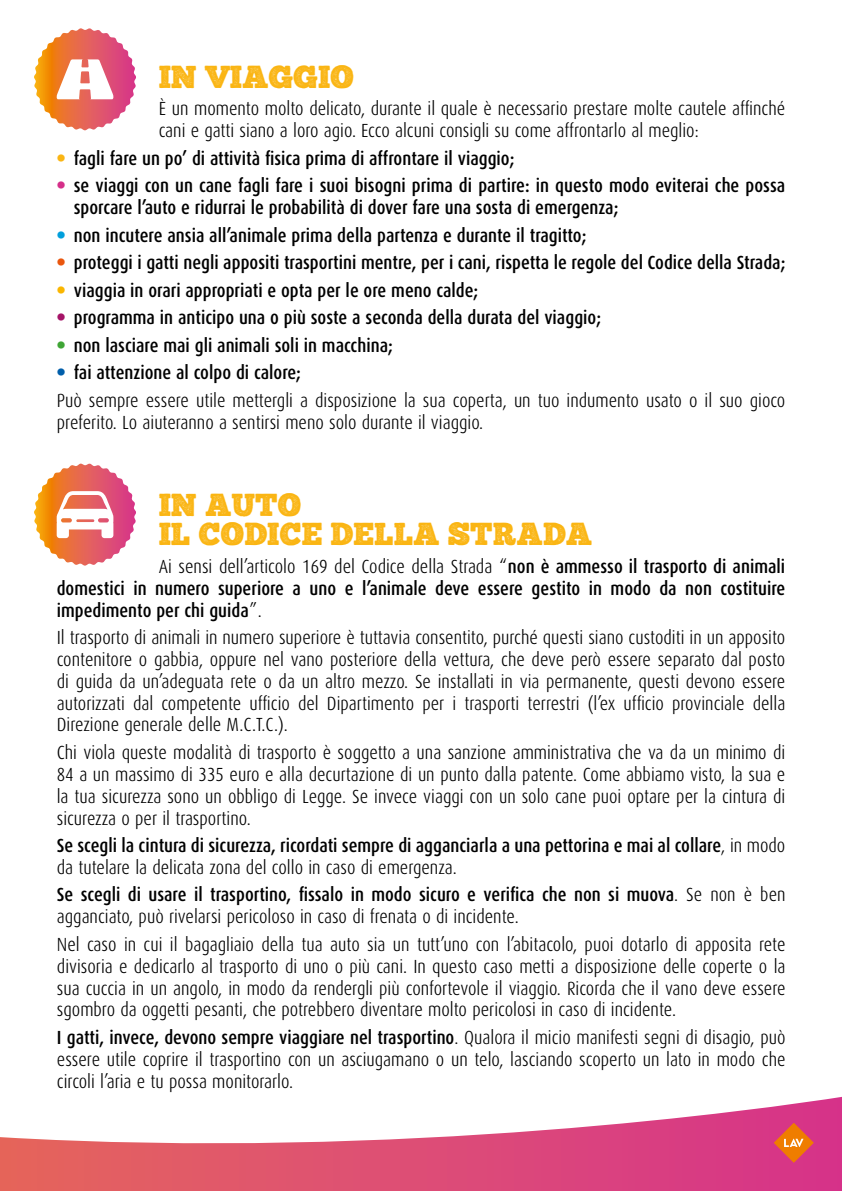
<style>
.page{position:relative;width:842px;height:1191px;background:#fff}
.page>*{position:absolute;margin:0;border:0;box-sizing:border-box;transform-origin:0 0}
.t1{font:32px/29.6px "Chunk Five Print";color:#fab513}
.t2{font:300 19px/21.8px "Dax Condensed";color:#000;text-align:justify}
.t3{font:500 19px/21.8px "Dax Condensed";color:#000}
.s1{font-family:"Dax";font-weight:900;color:#fab513}
.s2{font-family:"Dax";font-weight:900;color:#d52f89}
.s3{font-family:"Dax";font-weight:900;color:#009fdc}
.s4{font-family:"Dax";font-weight:900;color:#ea560d}
.s5{font-family:"Dax";font-weight:900;color:#fab600}
.s6{font-family:"Dax";font-weight:900;color:#a51367}
.s7{font-family:"Dax";font-weight:900;color:#3fa535}
.s8{font-family:"Dax";font-weight:900;color:#005eaa}
.s9{font-weight:500}
.s10{font-weight:300}
</style>
<div class="page">
<svg style="left:0;top:1096px;width:842px;height:95px"></svg>
<svg style="left:774px;top:1122px;width:40px;height:40px"></svg>
<svg style="left:784px;top:1138px;width:19px;height:9px"></svg>
<svg style="left:34px;top:463px;width:102px;height:103px"></svg>
<svg style="left:34px;top:28px;width:102px;height:102px"></svg>
<h1 class="t1" style="left:159px;top:64px;width:197px">IN VIAGGIO</h1>
<p class="t2" style="left:159px;top:98px;width:628px">È un momento molto delicato, durante il quale è necessario prestare molte cautele affinché cani e gatti siano a loro agio. Ecco alcuni consigli su come affrontarlo al meglio:</p>
<p class="t3" style="left:57px;top:147px;width:459px"><span class="s1">•</span> fagli fare un po’ di attività fisica prima di affrontare il viaggio;</p>
<p class="t3" style="left:74px;top:175px;width:713px;text-indent:-17px"><span class="s2">•</span> se viaggi con un cane fagli fare i suoi bisogni prima di partire: in questo modo eviterai che possa sporcare l’auto e ridurrai le probabilità di dover fare una sosta di emergenza;</p>
<p class="t3" style="left:57px;top:224px;width:531px"><span class="s3">•</span> non incutere ansia all’animale prima della partenza e durante il tragitto;</p>
<p class="t3" style="left:57px;top:252px;width:730px"><span class="s4">•</span> proteggi i gatti negli appositi trasportini mentre, per i cani, rispetta le regole del Codice della Strada;</p>
<p class="t3" style="left:57px;top:279px;width:423px"><span class="s5">•</span> viaggia in orari appropriati e opta per le ore meno calde;</p>
<p class="t3" style="left:57px;top:307px;width:546px"><span class="s6">•</span> programma in anticipo una o più soste a seconda della durata del viaggio;</p>
<p class="t3" style="left:57px;top:334px;width:338px"><span class="s7">•</span> non lasciare mai gli animali soli in macchina;</p>
<p class="t2" style="left:57px;top:359px;width:730px;line-height:27.6px"><span class="s8">•</span> <span class="s9">fai attenzione al colpo di calore;<br></span>Può sempre essere utile mettergli a disposizione la sua coperta, un tuo indumento usato o il suo gioco</p>
<p class="t2" style="left:57px;top:411px;width:428px">preferito. Lo aiuteranno a sentirsi meno solo durante il viaggio.</p>
<h1 class="t1" style="left:159px;top:491px;width:435px">IN AUTO<br>IL CODICE DELLA STRADA</h1>
<p class="t3" style="left:57px;top:555px;width:730px;text-align:justify;text-indent:102px"><span class="s10">Ai sensi dell’articolo 169 del Codice della Strada “</span>non è ammesso il trasporto di animali domestici in numero superiore a uno e l’animale deve essere gestito in modo da non costituire impedimento per chi guida<span class="s10">”.</span></p>
<p class="t2" style="left:57px;top:627px;width:730px">Il trasporto di animali in numero superiore è tuttavia consentito, purché questi siano custoditi in un apposito contenitore o gabbia, oppure nel vano posteriore della vettura, che deve però essere separato dal posto di guida da un’adeguata rete o da un altro mezzo. Se installati in via permanente, questi devono essere autorizzati dal competente ufficio del Dipartimento per i trasporti terrestri (l’ex ufficio provinciale della Direzione generale delle M.C.T.C.).</p>
<p class="t2" style="left:57px;top:742px;width:730px">Chi viola queste modalità di trasporto è soggetto a una sanzione amministrativa che va da un minimo di 84 a un massimo di 335 euro e alla decurtazione di un punto dalla patente. Come abbiamo visto, la sua e la tua sicurezza sono un obbligo di Legge. Se invece viaggi con un solo cane puoi optare per la cintura di sicurezza o per il trasportino.</p>
<p class="t3" style="left:57px;top:835px;width:730px">Se scegli la cintura di sicurezza, ricordati sempre di agganciarla a una pettorina e mai al collare<span class="s10">, in modo da tutelare la delicata zona del collo in caso di emergenza.</span></p>
<p class="t2" style="left:57px;top:884px;width:730px"><span class="s9">Se scegli di usare il trasportino, fissalo in modo sicuro e verifica che non si muova</span>. Se non è ben agganciato, può rivelarsi pericoloso in caso di frenata o di incidente.</p>
<p class="t2" style="left:57px;top:933px;width:730px">Nel caso in cui il bagagliaio della tua auto sia un tutt’uno con l’abitacolo, puoi dotarlo di apposita rete divisoria e dedicarlo al trasporto di uno o più cani. In questo caso metti a disposizione delle coperte o la sua cuccia in un angolo, in modo da rendergli più confortevole il viaggio. Ricorda che il vano deve essere sgombro da oggetti pesanti, che potrebbero diventare molto pericolosi in caso di incidente.</p>
<p class="t2" style="left:57px;top:1026px;width:730px"><span class="s9">I gatti, invece, devono sempre viaggiare nel trasportino</span>. Qualora il micio manifesti segni di disagio, può essere utile coprire il trasportino con un asciugamano o un telo, lasciando scoperto un lato in modo che circoli l’aria e tu possa monitorarlo.</p>
</div>
